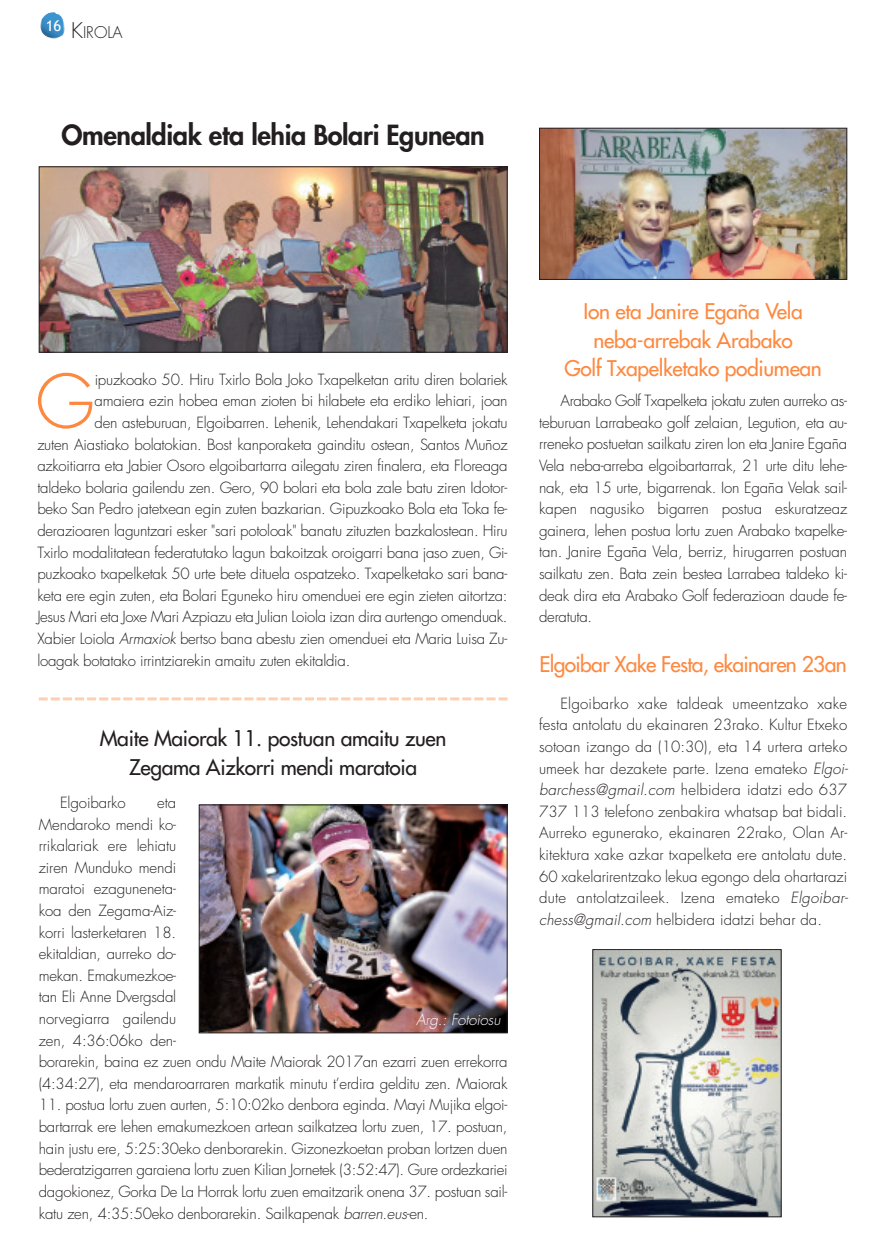
<style>
.page{position:relative;width:886px;height:1256px;background:#fff}
.page>*{position:absolute;margin:0;border:0;box-sizing:border-box;transform-origin:0 0}
.t1{font:300 72.3px "Futura";color:#fd8940}
.t2{font:800 27px "Futura";letter-spacing:-.015em;color:#231f20}
.t3{font:21px/28.5px "Futura";letter-spacing:-.015em;color:#fd8940;text-align:center}
.t4{font:21px/28.5px "Futura";letter-spacing:-.015em;color:#231f20;text-align:center}
.t5{font:300 15.75px "Futura";color:#231f20}
.t6{font:300 15px/21.6px "Futura";letter-spacing:-.015em;color:#231f20;text-align:justify}
.t7{font:italic 300 15px "Futura";letter-spacing:-.01em;color:#fff}
.t8{font:15px "Trebuchet MS";color:#fff}
.s1{font-size:21px}
.s2{font-style:italic}
</style>
<div class="page">
<img style="left:40px;top:12px;width:25px;height:27px">
<img style="left:41px;top:168px;width:464px;height:182px">
<div style="left:39px;top:166px;width:468px;height:186px;border:1px solid #231f20"></div>
<img style="left:201px;top:806px;width:304px;height:225px">
<div style="left:199px;top:804px;width:308px;height:229px;border:1px solid #231f20"></div>
<img style="left:594px;top:951px;width:185px;height:264px">
<div style="left:592px;top:949px;width:189px;height:268px;border:1px solid #231f20"></div>
<img style="left:541px;top:130px;width:304px;height:148px">
<div style="left:539px;top:128px;width:308px;height:152px;border:1px solid #231f20"></div>
<svg style="left:39px;top:697px;width:468px;height:3px"></svg>
<p class="t8" style="left:46px;top:17px;width:17px">16</p>
<p class="t5" style="left:71px;top:25px;width:53px"><span class="s1">K</span>IROLA</p>
<h2 class="t2" style="left:61px;top:122px;width:425px">Omenaldiak eta lehia Bolari Egunean</h2>
<h1 class="t1" style="left:35px;top:368px;width:61px">G</h1>
<p class="t6" style="left:95px;top:369px;width:414px">ipuzkoako 50. Hiru Txirlo Bola Joko Txapelketan aritu diren bolariek</p>
<p class="t6" style="left:95px;top:391px;width:414px">amaiera ezin hobea eman zioten bi hilabete eta erdiko lehiari, joan</p>
<p class="t6" style="left:95px;top:413px;width:414px">den asteburuan, Elgoibarren. Lehenik, Lehendakari Txapelketa jokatu</p>
<p class="t6" style="left:37px;top:434px;width:471px">zuten Aiastiako bolatokian. Bost kanporaketa gainditu ostean, Santos Muñoz</p>
<p class="t6" style="left:37px;top:456px;width:471px">azkoitiarra eta Jabier Osoro elgoibartarra ailegatu ziren finalera, eta Floreaga</p>
<p class="t6" style="left:37px;top:477px;width:471px">taldeko bolaria gailendu zen. Gero, 90 bolari eta bola zale batu ziren Idotor-</p>
<p class="t6" style="left:37px;top:499px;width:471px">beko San Pedro jatetxean egin zuten bazkarian. Gipuzkoako Bola eta Toka fe-</p>
<p class="t6" style="left:37px;top:521px;width:471px">derazioaren laguntzari esker "sari potoloak" banatu zituzten bazkalostean. Hiru</p>
<p class="t6" style="left:37px;top:542px;width:471px">Txirlo modalitatean federatutako lagun bakoitzak oroigarri bana jaso zuen, Gi-</p>
<p class="t6" style="left:37px;top:564px;width:471px">puzkoako txapelketak 50 urte bete dituela ospatzeko. Txapelketako sari bana-</p>
<p class="t6" style="left:37px;top:585px;width:471px">keta ere egin zuten, eta Bolari Eguneko hiru omenduei ere egin zieten aitortza:</p>
<p class="t6" style="left:37px;top:607px;width:471px">Jesus Mari eta Joxe Mari Azpiazu eta Julian Loiola izan dira aurtengo omenduak.</p>
<p class="t6" style="left:37px;top:629px;width:471px">Xabier Loiola <span class="s2">Armaxiok</span> bertso bana abestu zien omenduei eta Maria Luisa Zu-</p>
<p class="t6" style="left:37px;top:650px;width:314px">loagak botatako irrintziarekin amaitu zuten ekitaldia.</p>
<h3 class="t4" style="left:100px;top:725px;width:348px">Maite Maiorak 11. postuan amaitu zuen<br>Zegama Aizkorri mendi maratoia</h3>
<p class="t6" style="left:60px;top:792px;width:67px">Elgoibarko</p>
<p class="t6" style="left:39px;top:792px;width:470px;text-align:left;text-indent:118px">eta<br>Mendaroko mendi ko-<br>rrikalariak ere lehiatu<br>ziren Munduko mendi<br>maratoi ezaguneneta-<br>koa den Zegama-Aiz-<br>korri lasterketaren 18.<br>ekitaldian, aurreko do-<br>mekan. Emakumezkoe-<br>tan Eli Anne Dvergsdal<br>norvegiarra gailendu<br>zen, 4:36:06ko den-<br>borarekin, baina ez zuen ondu Maite Maiorak 2017an ezarri zuen errekorra (4:34:27), eta mendaroarraren markatik minutu t’erdira gelditu zen. Maiorak</p>
<p class="t6" style="left:39px;top:1095px;width:470px">11. postua lortu zuen aurten, 5:10:02ko denbora eginda. Mayi Mujika elgoi&shy;bartarrak ere lehen emakumezkoen artean sailkatzea lortu zuen, 17. postuan, hain justu ere, 5:25:30eko denborarekin. Gizonezkoetan proban lortzen duen bederatzigarren garaiena lortu zuen Kilian Jornetek (3:52:47). Gure ordezkariei dagokionez, Gorka De La Horrak lortu zuen emaitzarik onena 37. postuan sail&shy;katu zen, 4:35:50eko denborarekin. Sailkapenak <span class="s2">barren.eus</span>-en.</p>
<p class="t7" style="left:416px;top:1013px;width:86px">Arg.: Fotoiosu</p>
<h3 class="t3" style="left:564px;top:299px;width:259px">Ion eta Janire Egaña Vela neba-arrebak Arabako<br>Golf Txapelketako podiumean</h3>
<p class="t6" style="left:539px;top:391px;width:309px;text-indent:21px">Arabako Golf Txapelketa jokatu zuten aurreko as&shy;teburuan Larrabeako golf zelaian, Legution, eta au&shy;rreneko postuetan sailkatu ziren Ion eta Janire Egaña Vela neba-arreba elgoibartarrak, 21 urte ditu lehe&shy;nak, eta 15 urte, bigarrenak. Ion Egaña Velak sail&shy;kapen nagusiko bigarren postua eskuratzeaz gainera, lehen postua lortu zuen Arabako txapelke&shy;tan. Janire Egaña Vela, berriz, hirugarren postuan sailkatu zen. Bata zein bestea Larrabea taldeko ki&shy;deak dira eta Arabako Golf federazioan daude fe&shy;deratuta.</p>
<h3 class="t3" style="left:539px;top:652px;width:309px">Elgoibar Xake Festa, ekainaren 23an</h3>
<p class="t6" style="left:539px;top:693px;width:310px;text-indent:21px">Elgoibarko xake taldeak umeentzako xake festa antolatu du ekainaren 23rako. Kultur Etxeko sotoan izango da (10:30), eta 14 urtera arteko umeek har dezakete parte. Izena emateko <span class="s2">Elgoi&shy;barchess@gmail.com</span> helbidera idatzi edo 637<br>737 113 telefono zenbakira whatsap bat bidali.<br>Aurreko egunerako, ekainaren 22rako, Olan Ar&shy;kitektura xake azkar txapelketa ere antolatu dute.<br>60 xakelarirentzako lekua egongo dela ohartarazi dute antolatzaileek. Izena emateko <span class="s2">Elgoibar&shy;chess@gmail.com</span> helbidera idatzi behar da.</p>
</div>
